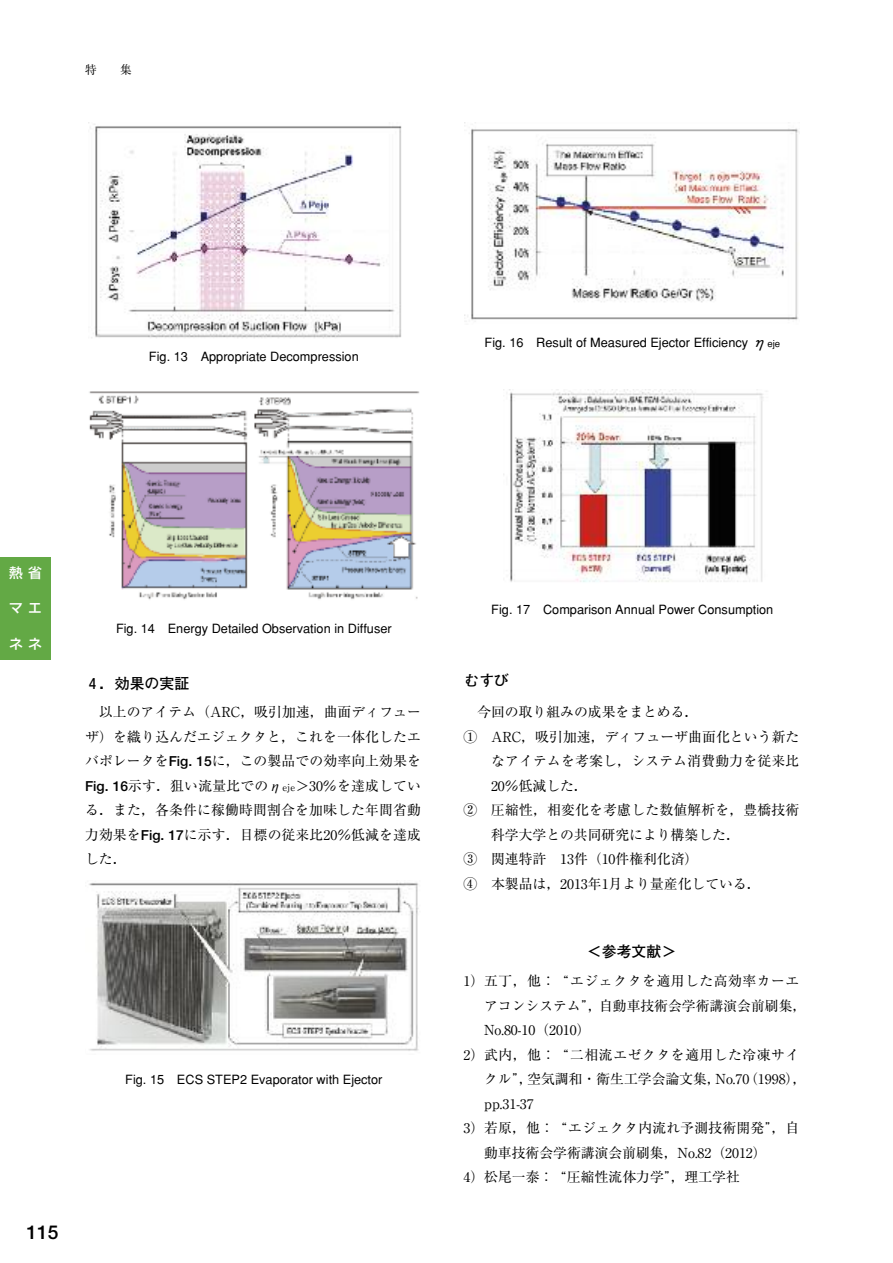
<style>
.page{position:relative;width:893px;height:1263px;background:#fff}
.page>*{position:absolute;margin:0;border:0;box-sizing:border-box;transform-origin:0 0}
.t1{font:700 19.2px "Futo Go B101";color:#000}
.t2{font:700 14.85px "Futo Go B101";color:#000}
.t3{font:13.8px/24.5px "Ryumin";color:#000;text-align:justify}
.t4{font:13.8px "Ryumin";letter-spacing:.04em;color:#000}
.t5{font:500 13.8px "Shin Go";color:#fff}
.t6{font:500 12.75px "Gothic BBB";color:#000}
.t7{font:11.7px "Ryumin";color:#000}
.s1{font-size:15.9px}
.s2{font-size:9.6px}
.s3{font-family:"Futo Go B101";font-weight:700}
</style>
<div class="page">
<div style="left:0;top:557px;width:51px;height:102px;background:#63a945"></div>
<img style="left:90px;top:124px;width:312px;height:214px">
<img style="left:89px;top:391px;width:331px;height:209px">
<img style="left:89px;top:882px;width:330px;height:169px">
<img style="left:464px;top:122px;width:335px;height:200px">
<img style="left:503px;top:389px;width:264px;height:193px">
<p class="t7" style="left:85px;top:62px;width:13px">特</p>
<p class="t7" style="left:120px;top:62px;width:13px">集</p>
<p class="t6" style="left:149px;top:349px;width:211px">Fig. 13 Appropriate Decompression</p>
<p class="t6" style="left:485px;top:335px;width:297px">Fig. 16 Result of Measured Ejector Efficiency <span class="s1">η</span><span class="s2">eje</span></p>
<p class="t5" style="left:9px;top:563px;width:34px">熱省</p>
<p class="t5" style="left:9px;top:599px;width:34px">マエ</p>
<p class="t5" style="left:9px;top:635px;width:34px">ネネ</p>
<h1 class="t1" style="left:27px;top:1221px;width:33px">115</h1>
<p class="t6" style="left:116px;top:621px;width:277px">Fig. 14 Energy Detailed Observation in Diffuser</p>
<p class="t2" style="left:85px;top:674px;width:106px">４．効果の実証</p>
<p class="t6" style="left:491px;top:601px;width:284px">Fig. 17 Comparison Annual Power Consumption</p>
<p class="t2" style="left:464px;top:672px;width:46px">むすび</p>
<p class="t3" style="left:85px;top:700px;width:337px;text-indent:14px">以上のアイテム（ARC，吸引加速，曲面ディフューザ）を織り込んだエジェクタと，これを一体化したエバポレータを<span class="s3">Fig. 15</span>に，この製品での効率向上効果を<span class="s3">Fig. 16</span>示す．狙い流量比でのη<span class="s2">eje</span>＞30％を達成している．また，各条件に稼働時間割合を加味した年間省動力効果を<span class="s3">Fig. 17</span>に示す．目標の従来比20％低減を達成した．</p>
<p class="t3" style="left:477px;top:700px;width:223px">今回の取り組みの成果をまとめる．</p>
<p class="t3" style="left:463px;top:724px;width:337px">① ARC，吸引加速，ディフューザ曲面化という新た</p>
<p class="t3" style="left:491px;top:749px;width:310px">なアイテムを考案し，システム消費動力を従来比</p>
<p class="t3" style="left:491px;top:773px;width:98px">20％低減した．</p>
<p class="t3" style="left:463px;top:798px;width:337px">② 圧縮性，相変化を考慮した数値解析を，豊橋技術</p>
<p class="t3" style="left:491px;top:822px;width:250px">科学大学との共同研究により構築した．</p>
<p class="t3" style="left:463px;top:846px;width:236px">③ 関連特許 13件（10件権利化済）</p>
<p class="t3" style="left:463px;top:871px;width:299px">④ 本製品は，2013年1月より量産化している．</p>
<p class="t6" style="left:125px;top:1072px;width:259px">Fig. 15 ECS STEP2 Evaporator with Ejector</p>
<p class="t2" style="left:587px;top:942px;width:91px">＜参考文献＞</p>
<p class="t4" style="left:463px;top:973px;width:337px">1）五丁，他：“エジェクタを適用した高効率カーエ</p>
<p class="t3" style="left:484px;top:993px;width:324px">アコンシステム”，自動車技術会学術講演会前刷集，</p>
<p class="t3" style="left:484px;top:1018px;width:108px">No.80-10（2010）</p>
<p class="t4" style="left:463px;top:1046px;width:337px">2）武内，他：“二相流エゼクタを適用した冷凍サイ</p>
<p class="t3" style="left:484px;top:1067px;width:324px">クル”，空気調和・衛生工学会論文集，No.70（1998），</p>
<p class="t3" style="left:484px;top:1091px;width:51px">pp.31-37</p>
<p class="t3" style="left:463px;top:1115px;width:337px">3）若原，他：“エジェクタ内流れ予測技術開発”，自</p>
<p class="t3" style="left:484px;top:1140px;width:284px">動車技術会学術講演会前刷集，No.82（2012）</p>
<p class="t3" style="left:463px;top:1164px;width:278px">4）松尾一泰：“圧縮性流体力学”，理工学社</p>
</div>
